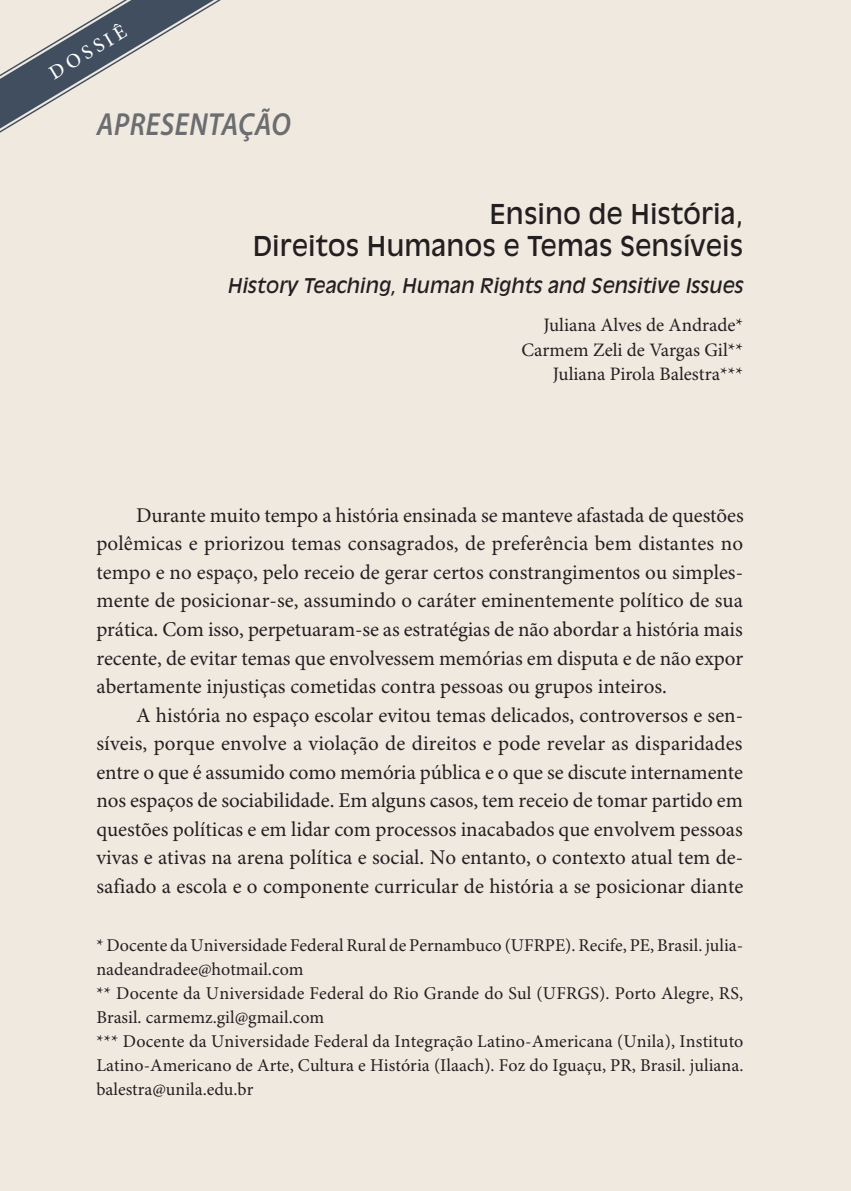
<style>
.page{position:relative;width:851px;height:1191px;background:#fff}
.page>*{position:absolute;margin:0;border:0;box-sizing:border-box;transform-origin:0 0}
.t1{font:italic 600 32px "Myriad Pro";letter-spacing:.02em;color:#6c6d70;scale:.88 1}
.t2{font:27px/32.6px "Antique Olive Std";color:#231f20;text-align:right}
.t3{font:21px/28.4px "Minion Pro";color:#231f20;text-align:justify}
.t4{font:italic 20px "Antique Olive Std";color:#231f20}
.t5{font:500 20px "Minion Pro";color:#fff}
.t6{font:19px/24.4px "Minion Pro";color:#231f20;text-align:right}
.t7{font:18px/24px "Minion Pro";letter-spacing:.005em;color:#231f20}
</style>
<div class="page">
<div style="left:0;top:0;width:850px;height:1191px;background:#efe9e0"></div>
<svg style="left:0;top:0;width:221px;height:133px"></svg>
<p class="t5" style="left:45px;top:64px;width:88px;rotate:-31deg">DOSSIÊ</p>
<h1 class="t1" style="left:97px;top:106px;width:222px">APRESENTAÇÃO</h1>
<p class="t2" style="left:253px;top:198px;width:492px">Ensino de História,<br>Direitos Humanos e Temas Sensíveis</p>
<p class="t4" style="left:227px;top:273px;width:517px">History Teaching, Human Rights and Sensitive Issues</p>
<p class="t6" style="left:521px;top:313px;width:223px">Juliana Alves de Andrade*<br>Carmem Zeli de Vargas Gil**<br>Juliana Pirola Balestra***</p>
<p class="t3" style="left:96px;top:502px;width:648px;text-indent:40px">Durante muito tempo a história ensinada se manteve afastada de questões polêmicas e priorizou temas consagrados, de preferência bem distantes no tempo e no espaço, pelo receio de gerar certos constrangimentos ou simples&shy;mente de posicionar-se, assumindo o caráter eminentemente político de sua prática. Com isso, perpetuaram-se as estratégias de não abordar a história mais recente, de evitar temas que envolvessem memórias em disputa e de não expor abertamente injustiças cometidas contra pessoas ou grupos inteiros.</p>
<p class="t3" style="left:96px;top:701px;width:648px;text-indent:40px">A história no espaço escolar evitou temas delicados, controversos e sen&shy;síveis, porque envolve a violação de direitos e pode revelar as disparidades entre o que é assumido como memória pública e o que se discute internamente nos espaços de sociabilidade. Em alguns casos, tem receio de tomar partido em questões políticas e em lidar com processos inacabados que envolvem pessoas vivas e ativas na arena política e social. No entanto, o contexto atual tem de&shy;safiado a escola e o componente curricular de história a se posicionar diante</p>
<p class="t7" style="left:96px;top:933px;width:648px">* Docente da Universidade Federal Rural de Pernambuco (UFRPE). Recife, PE, Brasil. julia&shy;nadeandradee@hotmail.com<br>** Docente da Universidade Federal do Rio Grande do Sul (UFRGS). Porto Alegre, RS, Brasil. carmemz.gil@gmail.com<br>*** Docente da Universidade Federal da Integração Latino-Americana (Unila), Instituto Latino-Americano de Arte, Cultura e História (Ilaach). Foz do Iguaçu, PR, Brasil. juliana. balestra@unila.edu.br</p>
</div>
